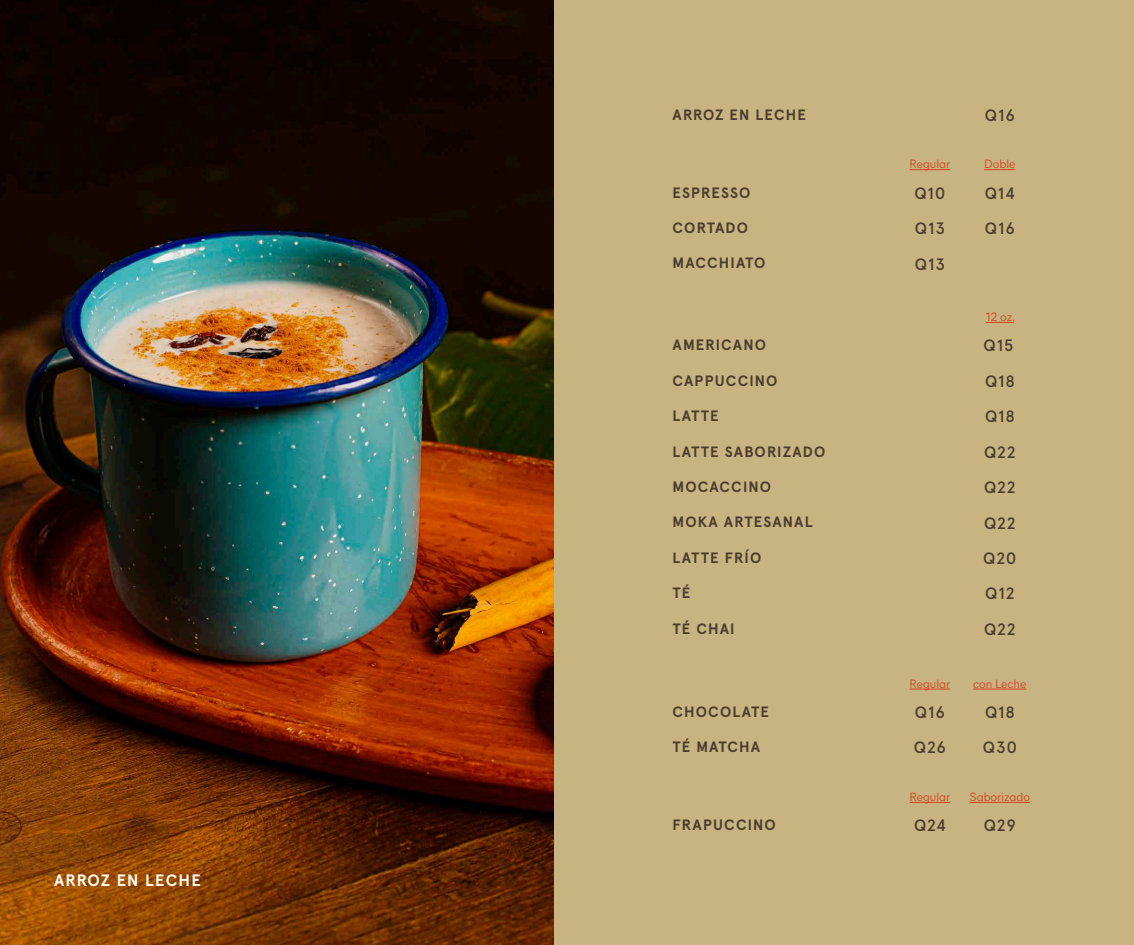
<style>
.page{position:relative;width:1134px;height:945px;background:#c8b480}
.page>*{position:absolute;margin:0;border:0;box-sizing:border-box;transform-origin:0 0}
.t1{font:500 16.5px/35px "Apercu Pro";letter-spacing:.075em;color:#4c3c30}
.t2{font:700 16.5px "Apercu Pro";letter-spacing:.07em;color:#fcfaf0}
.t3{font:700 15px "Apercu Pro";letter-spacing:.075em;color:#4c3c30}
.t4{font:12px "Mier A";color:#d14427}
</style>
<div class="page">
<img style="left:0;top:0;width:554px;height:945px">
<hr style="left:910px;top:169px;width:40px;height:1px;background:#d14427">
<hr style="left:910px;top:689px;width:40px;height:1px;background:#d14427">
<hr style="left:910px;top:802px;width:40px;height:1px;background:#d14427">
<hr style="left:984px;top:169px;width:31px;height:1px;background:#d14427">
<svg style="left:986px;top:322px;width:28px;height:1px"></svg>
<hr style="left:973px;top:689px;width:53px;height:1px;background:#d14427">
<hr style="left:970px;top:802px;width:60px;height:1px;background:#d14427">
<p class="t2" style="left:54px;top:867px;width:148px">ARROZ EN LECHE</p>
<p class="t3" style="left:673px;top:103px;width:135px">ARROZ EN LECHE</p>
<p class="t1" style="left:985px;top:97px;width:31px">Q16</p>
<p class="t4" style="left:910px;top:156px;width:42px">Regular</p>
<p class="t4" style="left:984px;top:156px;width:33px">Doble</p>
<p class="t3" style="left:673px;top:181px;width:79px">ESPRESSO</p>
<p class="t1" style="left:914px;top:174px;width:32px">Q10</p>
<p class="t1" style="left:985px;top:174px;width:32px">Q14</p>
<p class="t3" style="left:673px;top:216px;width:77px">CORTADO</p>
<p class="t3" style="left:673px;top:251px;width:94px">MACCHIATO</p>
<p class="t1" style="left:915px;top:209px;width:31px;line-height:35.4px">Q13<br>Q13</p>
<p class="t1" style="left:985px;top:210px;width:31px">Q16</p>
<p class="t4" style="left:986px;top:308px;width:31px">12 oz.</p>
<p class="t3" style="left:673px;top:333px;width:95px">AMERICANO</p>
<p class="t1" style="left:984px;top:326px;width:31px">Q15</p>
<p class="t3" style="left:673px;top:369px;width:107px">CAPPUCCINO</p>
<p class="t1" style="left:985px;top:362px;width:31px">Q18</p>
<p class="t3" style="left:673px;top:404px;width:48px">LATTE</p>
<p class="t1" style="left:985px;top:398px;width:31px">Q18</p>
<p class="t3" style="left:673px;top:440px;width:154px">LATTE SABORIZADO</p>
<p class="t1" style="left:984px;top:433px;width:33px">Q22</p>
<p class="t3" style="left:673px;top:475px;width:100px">MOCACCINO</p>
<p class="t1" style="left:984px;top:469px;width:33px">Q22</p>
<p class="t3" style="left:673px;top:510px;width:142px">MOKA ARTESANAL</p>
<p class="t1" style="left:984px;top:504px;width:33px">Q22</p>
<p class="t3" style="left:673px;top:546px;width:90px">LATTE FRÍO</p>
<p class="t1" style="left:983px;top:539px;width:34px">Q20</p>
<p class="t3" style="left:673px;top:581px;width:19px">TÉ</p>
<p class="t3" style="left:673px;top:617px;width:64px">TÉ CHAI</p>
<p class="t1" style="left:984px;top:575px;width:33px;line-height:35.4px">Q12<br>Q22</p>
<p class="t4" style="left:910px;top:675px;width:42px">Regular</p>
<p class="t4" style="left:973px;top:675px;width:55px">con Leche</p>
<p class="t3" style="left:673px;top:700px;width:98px">CHOCOLATE</p>
<p class="t3" style="left:673px;top:735px;width:89px">TÉ MATCHA</p>
<p class="t1" style="left:914px;top:694px;width:33px">Q16<br>Q26</p>
<p class="t1" style="left:983px;top:694px;width:35px">Q18<br>Q30</p>
<p class="t4" style="left:910px;top:788px;width:42px">Regular</p>
<p class="t4" style="left:970px;top:788px;width:62px">Saborizado</p>
<p class="t3" style="left:673px;top:813px;width:105px">FRAPUCCINO</p>
<p class="t1" style="left:914px;top:807px;width:33px">Q24</p>
<p class="t1" style="left:984px;top:807px;width:34px">Q29</p>
</div>
